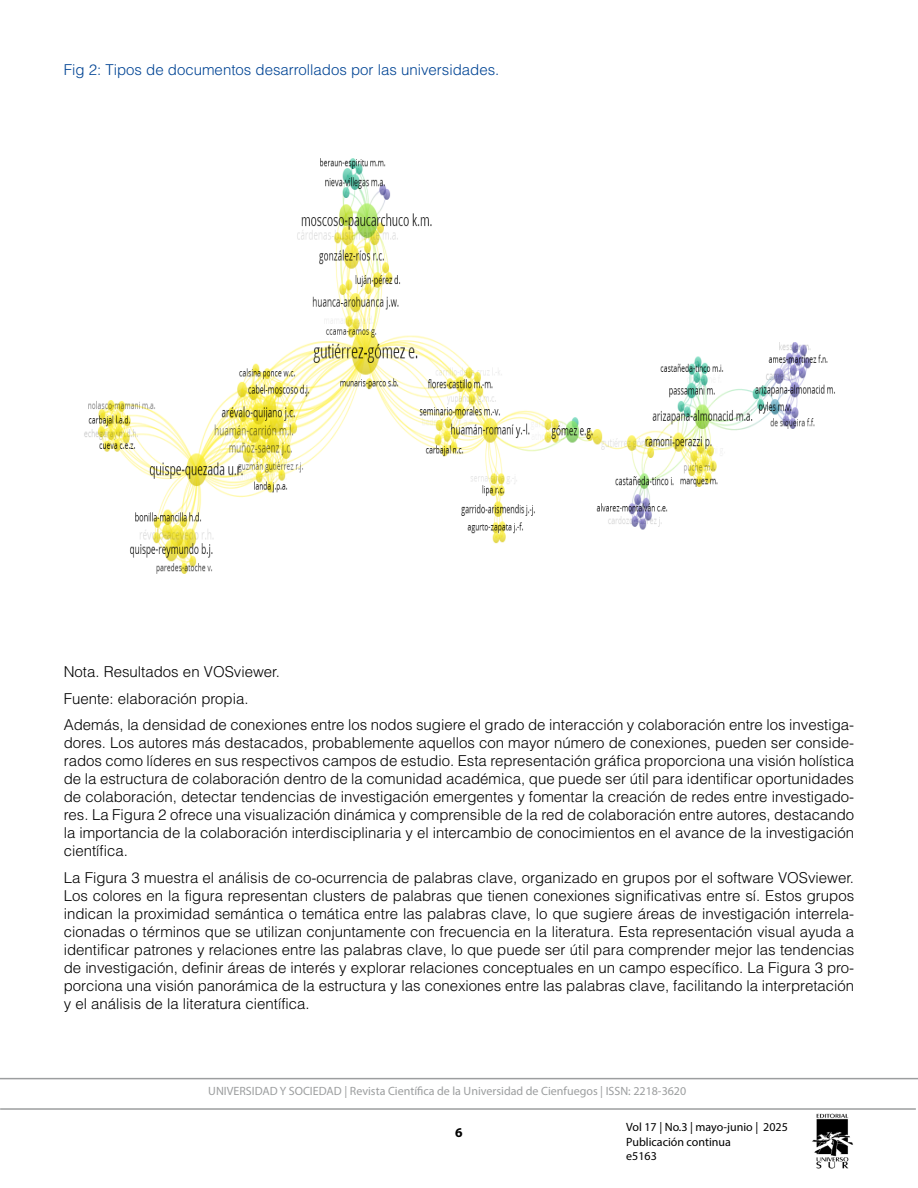
<style>
.page{position:relative;width:918px;height:1188px;background:#fff}
.page>*{position:absolute;margin:0;border:0;box-sizing:border-box;transform-origin:0 0}
.t1{font:300 15px/18px "Helvetica LT Std";color:#000;text-align:justify}
.t2{font:300 15px "Helvetica LT Std";color:#004494}
.t3{font:700 13.5px "Myriad Pro";color:#000}
.t4{font:12px "Myriad Pro";color:#9c9e9f}
.t5{font:12px/14.4px "Myriad Pro";color:#000}
</style>
<div class="page">
<hr style="left:0;top:1108px;width:916px;height:2px;background:#9c9e9f">
<img style="left:812px;top:1113px;width:41px;height:56px">
<hr style="left:0;top:1078px;width:918px;height:1px;background:#9c9e9f">
<img style="left:84px;top:158px;width:751px;height:416px">
<p class="t2" style="left:64px;top:60px;width:437px">Fig 2: Tipos de documentos desarrollados por las universidades.</p>
<p class="t1" style="left:64px;top:658px;width:792px;line-height:26.5px;text-align:left">Nota. Resultados en VOSviewer.<br>Fuente: elaboración propia.<br>Además, la densidad de conexiones entre los nodos sugiere el grado de interacción y colaboración entre los investiga-</p>
<p class="t1" style="left:64px;top:734px;width:792px">dores. Los autores más destacados, probablemente aquellos con mayor número de conexiones, pueden ser conside&shy;rados como líderes en sus respectivos campos de estudio. Esta representación gráfica proporciona una visión holística de la estructura de colaboración dentro de la comunidad académica, que puede ser útil para identificar oportunidades de colaboración, detectar tendencias de investigación emergentes y fomentar la creación de redes entre investigado&shy;res. La Figura 2 ofrece una visualización dinámica y comprensible de la red de colaboración entre autores, destacando la importancia de la colaboración interdisciplinaria y el intercambio de conocimientos en el avance de la investigación científica.</p>
<p class="t1" style="left:64px;top:868px;width:792px">La Figura 3 muestra el análisis de co-ocurrencia de palabras clave, organizado en grupos por el software VOSviewer.<br>Los colores en la figura representan clusters de palabras que tienen conexiones significativas entre sí. Estos grupos indican la proximidad semántica o temática entre las palabras clave, lo que sugiere áreas de investigación interrela&shy;cionadas o términos que se utilizan conjuntamente con frecuencia en la literatura. Esta representación visual ayuda a identificar patrones y relaciones entre las palabras clave, lo que puede ser útil para comprender mejor las tendencias de investigación, definir áreas de interés y explorar relaciones conceptuales en un campo específico. La Figura 3 pro&shy;porciona una visión panorámica de la estructura y las conexiones entre las palabras clave, facilitando la interpretación y el análisis de la literatura científica.</p>
<p class="t4" style="left:208px;top:1083px;width:479px">UNIVERSIDAD Y SOCIEDAD | Revista Científica de la Universidad de Cienfuegos | ISSN: 2218-3620</p>
<p class="t3" style="left:455px;top:1124px;width:9px">6</p>
<p class="t5" style="left:626px;top:1120px;width:163px">Vol 17 | No.3 | mayo-junio | 2025<br>Publicación continua<br>e5163</p>
</div>
